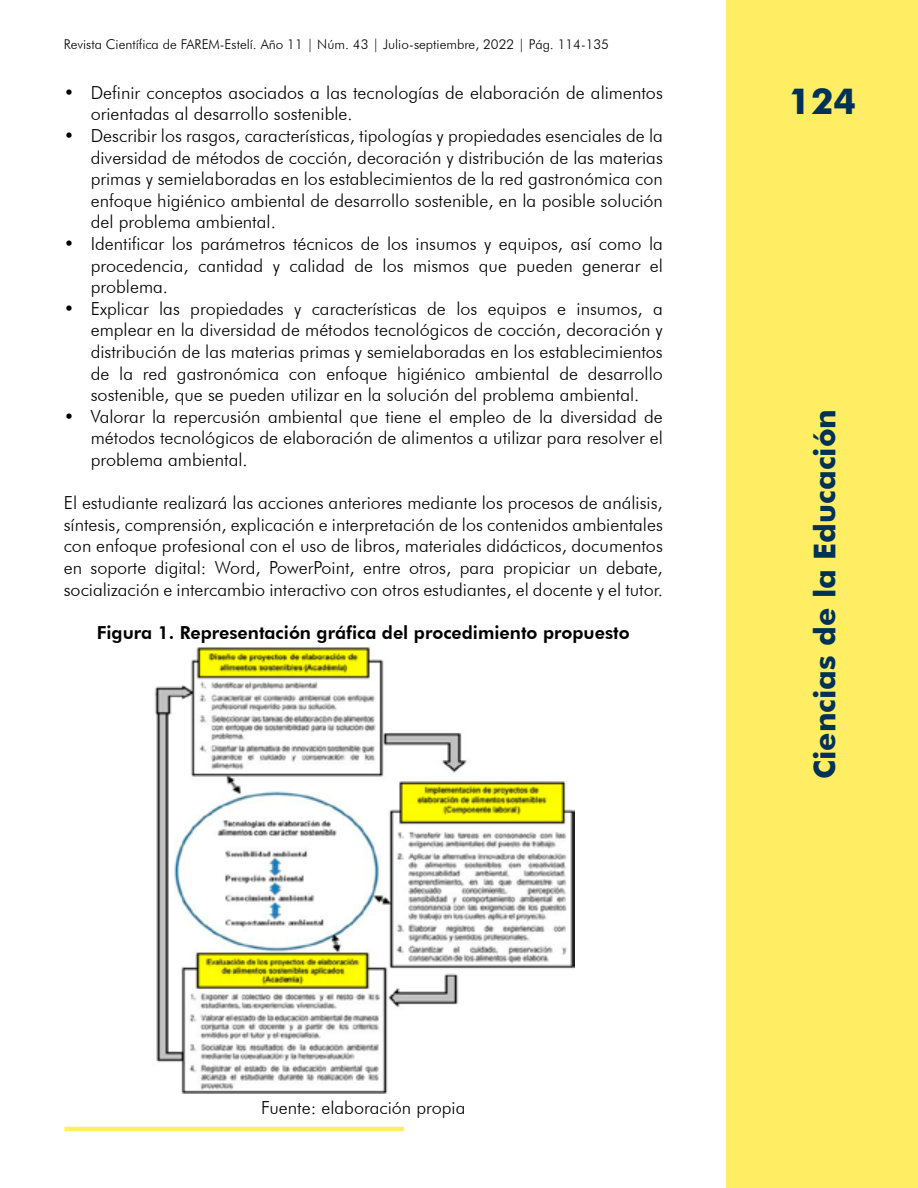
<style>
.page{position:relative;width:918px;height:1188px;background:#fff}
.page>*{position:absolute;margin:0;border:0;box-sizing:border-box;transform-origin:0 0}
.t1{font:700 36px "Futura BT";color:#003158}
.t2{font:700 30px "Futura BT";color:#003158}
.t3{font:300 18px/21.6px "Futura BT";color:#000;text-align:justify}
.t4{font:800 18px "Futura BT";color:#000}
.t5{font:300 13.5px "Futura BT";color:#000}
</style>
<div class="page">
<div style="left:727px;top:0;width:191px;height:1188px;background:#ffee64"></div>
<hr style="left:64px;top:1127px;width:340px;height:4px;background:#ffee64">
<img style="left:154px;top:646px;width:421px;height:447px">
<p class="t5" style="left:64px;top:36px;width:547px">Revista Científica de FAREM-Estelí. Año 11 | Núm. 43 | Julio-septiembre, 2022 | Pág. 114-135</p>
<p class="t3" style="left:91px;top:81px;width:574px;text-indent:-27px">• Definir conceptos asociados a las tecnologías de elaboración de alimentos orientadas al desarrollo sostenible.</p>
<p class="t3" style="left:91px;top:125px;width:574px;text-indent:-27px">• Describir los rasgos, características, tipologías y propiedades esenciales de la diversidad de métodos de cocción, decoración y distribución de las materias primas y semielaboradas en los establecimientos de la red gastronómica con enfoque higiénico ambiental de desarrollo sostenible, en la posible solución del problema ambiental.</p>
<p class="t3" style="left:91px;top:233px;width:574px;text-indent:-27px">• Identificar los parámetros técnicos de los insumos y equipos, así como la procedencia, cantidad y calidad de los mismos que pueden generar el problema.</p>
<p class="t3" style="left:91px;top:297px;width:574px;text-indent:-27px">• Explicar las propiedades y características de los equipos e insumos, a emplear en la diversidad de métodos tecnológicos de cocción, decoración y distribución de las materias primas y semielaboradas en los establecimientos de la red gastronómica con enfoque higiénico ambiental de desarrollo sostenible, que se pueden utilizar en la solución del problema ambiental.</p>
<p class="t3" style="left:91px;top:405px;width:574px;text-indent:-27px">• Valorar la repercusión ambiental que tiene el empleo de la diversidad de métodos tecnológicos de elaboración de alimentos a utilizar para resolver el problema ambiental.</p>
<p class="t3" style="left:64px;top:492px;width:601px">El estudiante realizará las acciones anteriores mediante los procesos de análisis, síntesis, comprensión, explicación e interpretación de los contenidos ambientales con enfoque profesional con el uso de libros, materiales didácticos, documentos en soporte digital: Word, PowerPoint, entre otros, para propiciar un debate, socialización e intercambio interactivo con otros estudiantes, el docente y el tutor.</p>
<p class="t4" style="left:97px;top:621px;width:534px">Figura 1. Representación gráfica del procedimiento propuesto</p>
<p class="t3" style="left:261px;top:1097px;width:206px">Fuente: elaboración propia</p>
<h1 class="t1" style="left:789px;top:79px;width:69px">124</h1>
<h2 class="t2" style="left:807px;top:779px;width:371px;rotate:-90deg">Ciencias de la Educación</h2>
</div>
